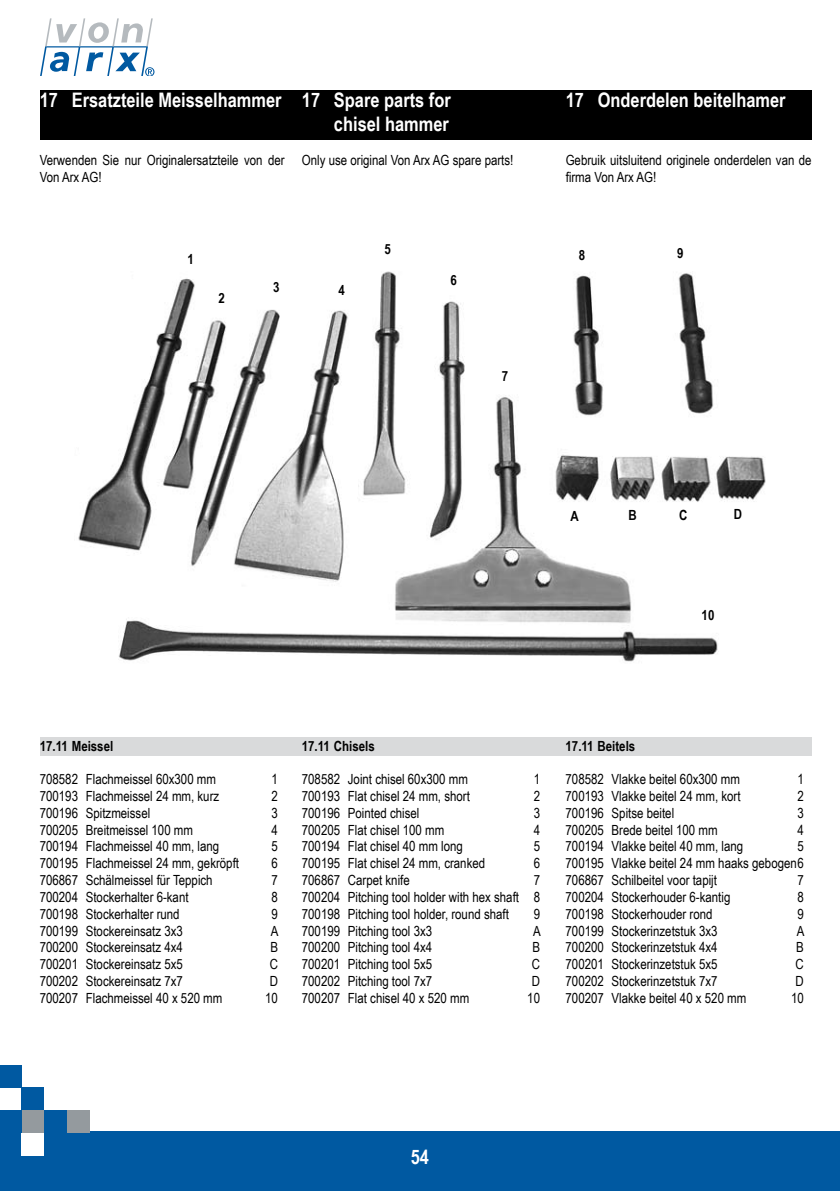
<style>
.page{position:relative;width:840px;height:1191px;background:#fff}
.page>*{position:absolute;margin:0;border:0;box-sizing:border-box;transform-origin:0 0}
.t1{font:700 20px/24px "Arial Narrow";color:#fff;text-align:right}
.t2{font:14px/16.8px "Arial Narrow";color:#000}
.t3{font:700 14px "Arial Narrow";color:#000}
</style>
<div class="page">
<svg style="left:40px;top:18px;width:114px;height:58px"></svg>
<div style="left:0;top:1132px;width:839px;height:59px;background:#0059a1"></div>
<div style="left:0;top:1064px;width:21px;height:23px;background:#0059a1"></div>
<div style="left:21px;top:1087px;width:23px;height:23px;background:#0059a1"></div>
<div style="left:21px;top:1132px;width:23px;height:23px;background:#fff"></div>
<div style="left:67px;top:1110px;width:23px;height:22px;background:#949a9e"></div>
<div style="left:44px;top:1110px;width:23px;height:22px;background:#0059a1"></div>
<div style="left:21px;top:1110px;width:23px;height:22px;background:#949a9e"></div>
<div style="left:0;top:1110px;width:21px;height:22px;background:#0059a1"></div>
<img style="left:78px;top:271px;width:688px;height:391px">
<div style="left:40px;top:91px;width:771px;height:49px;background:#000"></div>
<div style="left:40px;top:736px;width:771px;height:19px;background:#d9dadb"></div>
<div style="left:64px;top:259px;width:66px;height:162px;background:#fff"></div>
<div style="left:64px;top:409px;width:34px;height:37px;background:#fff"></div>
<h1 class="t1" style="left:40px;top:87px;width:243px">17 Ersatzteile Meisselhammer</h1>
<p class="t2" style="left:40px;top:151px;width:246px">Verwenden Sie nur Originalersatzteile von der<br>Von Arx AG!</p>
<h1 class="t1" style="left:302px;top:87px;width:150px">17 Spare parts for chisel hammer</h1>
<p class="t2" style="left:302px;top:151px;width:213px">Only use original Von Arx AG spare parts!</p>
<h1 class="t1" style="left:565px;top:87px;width:221px">17 Onderdelen beitelhamer</h1>
<p class="t2" style="left:565px;top:151px;width:247px">Gebruik uitsluitend originele onderdelen van de firma Von Arx AG!</p>
<p class="t3" style="left:187px;top:248px;width:8px">1</p>
<p class="t3" style="left:384px;top:238px;width:8px">5</p>
<p class="t3" style="left:578px;top:245px;width:8px">8</p>
<p class="t3" style="left:676px;top:242px;width:8px">9</p>
<p class="t3" style="left:218px;top:288px;width:8px">2</p>
<p class="t3" style="left:273px;top:276px;width:8px">3</p>
<p class="t3" style="left:338px;top:280px;width:8px">4</p>
<p class="t3" style="left:450px;top:269px;width:8px">6</p>
<p class="t3" style="left:501px;top:365px;width:8px">7</p>
<p class="t3" style="left:570px;top:505px;width:10px">A</p>
<p class="t3" style="left:628px;top:505px;width:10px">B</p>
<p class="t3" style="left:678px;top:505px;width:10px">C</p>
<p class="t3" style="left:733px;top:503px;width:10px">D</p>
<p class="t3" style="left:701px;top:604px;width:14px">10</p>
<p class="t3" style="left:40px;top:735px;width:75px">17.11 Meissel</p>
<p class="t2" style="left:40px;top:770px;width:178px">708582 Flachmeissel 60x300 mm</p>
<p class="t2" style="left:271px;top:770px;width:8px">1</p>
<p class="t2" style="left:40px;top:787px;width:181px">700193 Flachmeissel 24 mm, kurz</p>
<p class="t2" style="left:271px;top:787px;width:8px">2</p>
<p class="t2" style="left:40px;top:804px;width:112px">700196 Spitzmeissel</p>
<p class="t2" style="left:271px;top:804px;width:8px">3</p>
<p class="t2" style="left:40px;top:821px;width:155px">700205 Breitmeissel 100 mm</p>
<p class="t2" style="left:271px;top:821px;width:8px">4</p>
<p class="t2" style="left:40px;top:837px;width:181px">700194 Flachmeissel 40 mm, lang</p>
<p class="t2" style="left:271px;top:837px;width:8px">5</p>
<p class="t2" style="left:40px;top:854px;width:201px">700195 Flachmeissel 24 mm, gekröpft</p>
<p class="t2" style="left:271px;top:854px;width:8px">6</p>
<p class="t2" style="left:40px;top:871px;width:174px">706867 Schälmeissel für Teppich</p>
<p class="t2" style="left:271px;top:871px;width:8px">7</p>
<p class="t2" style="left:40px;top:888px;width:150px">700204 Stockerhalter 6-kant</p>
<p class="t2" style="left:271px;top:888px;width:8px">8</p>
<p class="t2" style="left:40px;top:905px;width:141px">700198 Stockerhalter rund</p>
<p class="t2" style="left:271px;top:905px;width:8px">9</p>
<p class="t2" style="left:40px;top:921px;width:144px">700199 Stockereinsatz 3x3</p>
<p class="t2" style="left:271px;top:921px;width:9px">A</p>
<p class="t2" style="left:40px;top:938px;width:144px">700200 Stockereinsatz 4x4</p>
<p class="t2" style="left:270px;top:938px;width:9px">B</p>
<p class="t2" style="left:40px;top:955px;width:144px">700201 Stockereinsatz 5x5</p>
<p class="t2" style="left:269px;top:955px;width:10px">C</p>
<p class="t2" style="left:40px;top:972px;width:144px">700202 Stockereinsatz 7x7</p>
<p class="t2" style="left:269px;top:972px;width:10px">D</p>
<p class="t2" style="left:40px;top:989px;width:184px">700207 Flachmeissel 40 x 520 mm</p>
<p class="t2" style="left:265px;top:989px;width:14px">10</p>
<p class="t3" style="left:302px;top:735px;width:74px">17.11 Chisels</p>
<p class="t2" style="left:302px;top:770px;width:167px">708582 Joint chisel 60x300 mm</p>
<p class="t2" style="left:533px;top:770px;width:8px">1</p>
<p class="t2" style="left:302px;top:787px;width:169px">700193 Flat chisel 24 mm, short</p>
<p class="t2" style="left:533px;top:787px;width:8px">2</p>
<p class="t2" style="left:302px;top:804px;width:119px">700196 Pointed chisel</p>
<p class="t2" style="left:533px;top:804px;width:8px">3</p>
<p class="t2" style="left:302px;top:821px;width:144px">700205 Flat chisel 100 mm</p>
<p class="t2" style="left:533px;top:821px;width:8px">4</p>
<p class="t2" style="left:302px;top:837px;width:162px">700194 Flat chisel 40 mm long</p>
<p class="t2" style="left:533px;top:837px;width:8px">5</p>
<p class="t2" style="left:302px;top:854px;width:185px">700195 Flat chisel 24 mm, cranked</p>
<p class="t2" style="left:533px;top:854px;width:8px">6</p>
<p class="t2" style="left:302px;top:871px;width:109px">706867 Carpet knife</p>
<p class="t2" style="left:302px;top:871px;width:239px;text-align:justify;text-indent:232px">7<br>700204 Pitching tool holder with hex shaft 8<br>700198 Pitching tool holder, round shaft</p>
<p class="t2" style="left:533px;top:905px;width:8px">9</p>
<p class="t2" style="left:302px;top:921px;width:132px">700199 Pitching tool 3x3</p>
<p class="t2" style="left:532px;top:921px;width:9px">A</p>
<p class="t2" style="left:302px;top:938px;width:132px">700200 Pitching tool 4x4</p>
<p class="t2" style="left:532px;top:938px;width:9px">B</p>
<p class="t2" style="left:302px;top:955px;width:132px">700201 Pitching tool 5x5</p>
<p class="t2" style="left:531px;top:955px;width:10px">C</p>
<p class="t2" style="left:302px;top:972px;width:132px">700202 Pitching tool 7x7</p>
<p class="t2" style="left:531px;top:972px;width:10px">D</p>
<p class="t2" style="left:302px;top:989px;width:169px">700207 Flat chisel 40 x 520 mm</p>
<p class="t2" style="left:527px;top:989px;width:14px">10</p>
<p class="t3" style="left:565px;top:735px;width:71px">17.11 Beitels</p>
<p class="t2" style="left:565px;top:770px;width:176px">708582 Vlakke beitel 60x300 mm</p>
<p class="t2" style="left:797px;top:770px;width:8px">1</p>
<p class="t2" style="left:565px;top:787px;width:176px">700193 Vlakke beitel 24 mm, kort</p>
<p class="t2" style="left:797px;top:787px;width:8px">2</p>
<p class="t2" style="left:565px;top:804px;width:110px">700196 Spitse beitel</p>
<p class="t2" style="left:797px;top:804px;width:8px">3</p>
<p class="t2" style="left:565px;top:821px;width:153px">700205 Brede beitel 100 mm</p>
<p class="t2" style="left:797px;top:821px;width:8px">4</p>
<p class="t2" style="left:565px;top:837px;width:179px">700194 Vlakke beitel 40 mm, lang</p>
<p class="t2" style="left:565px;top:837px;width:239px;text-align:justify;text-indent:232px">5<br>700195 Vlakke beitel 24 mm haaks gebogen6<br>706867 Schilbeitel voor tapijt</p>
<p class="t2" style="left:797px;top:871px;width:8px">7</p>
<p class="t2" style="left:565px;top:888px;width:166px">700204 Stockerhouder 6-kantig</p>
<p class="t2" style="left:797px;top:888px;width:8px">8</p>
<p class="t2" style="left:565px;top:905px;width:148px">700198 Stockerhouder rond</p>
<p class="t2" style="left:797px;top:905px;width:8px">9</p>
<p class="t2" style="left:565px;top:921px;width:153px">700199 Stockerinzetstuk 3x3</p>
<p class="t2" style="left:796px;top:921px;width:9px">A</p>
<p class="t2" style="left:565px;top:938px;width:153px">700200 Stockerinzetstuk 4x4</p>
<p class="t2" style="left:795px;top:938px;width:9px">B</p>
<p class="t2" style="left:565px;top:955px;width:153px">700201 Stockerinzetstuk 5x5</p>
<p class="t2" style="left:795px;top:955px;width:10px">C</p>
<p class="t2" style="left:565px;top:972px;width:153px">700202 Stockerinzetstuk 7x7</p>
<p class="t2" style="left:795px;top:972px;width:10px">D</p>
<p class="t2" style="left:565px;top:989px;width:182px">700207 Vlakke beitel 40 x 520 mm</p>
<p class="t2" style="left:790px;top:989px;width:14px">10</p>
<h1 class="t1" style="left:410px;top:1144px;width:20px">54</h1>
</div>
